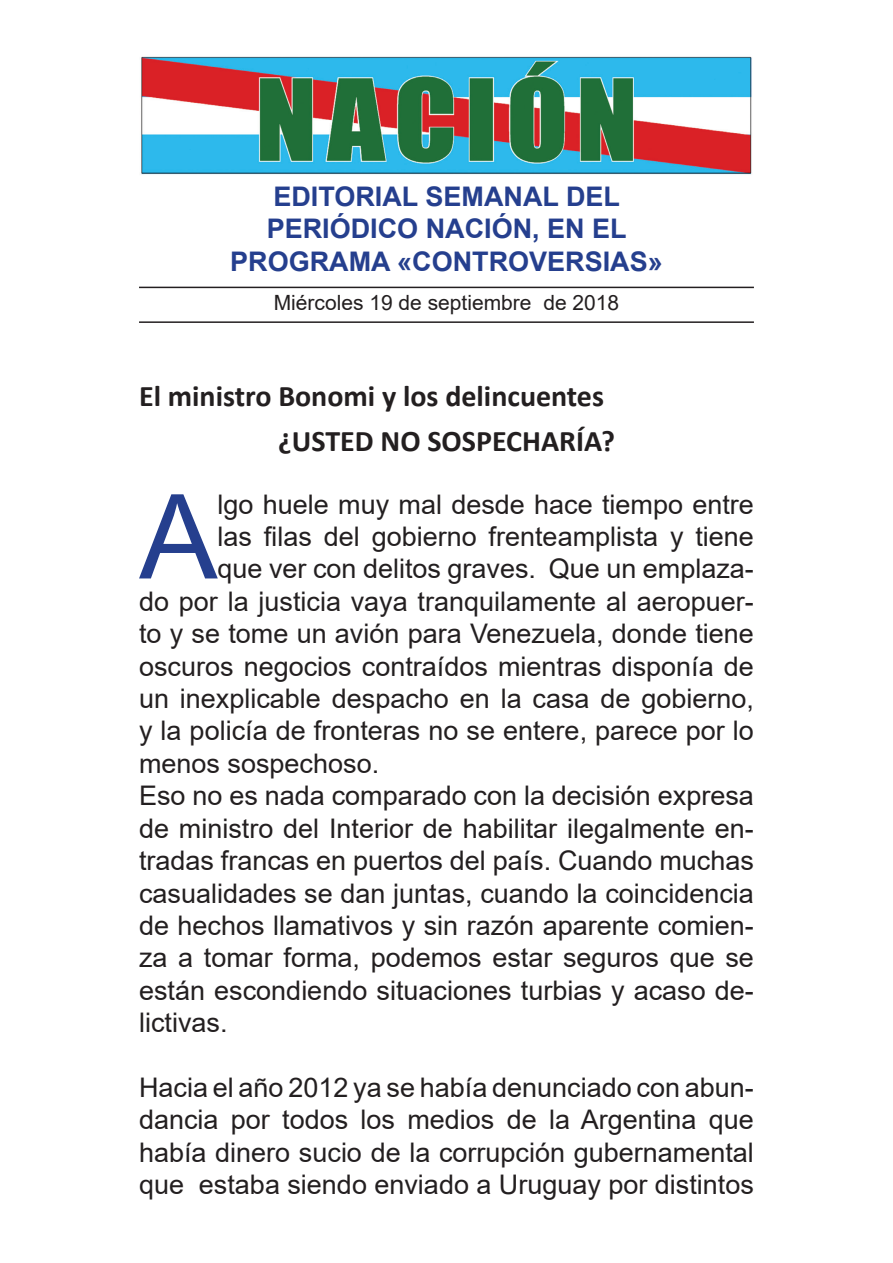
<style>
.page{position:relative;width:893px;height:1263px;background:#fff}
.page>*{position:absolute;margin:0;border:0;box-sizing:border-box;transform-origin:0 0}
.t1{font:117.6px "Arial";color:#253f8e}
.t2{font:700 30px "Calibri";color:#231f20}
.t3{font:27px/32.4px "Arial";color:#231f20;text-align:justify}
.t4{font:700 27px "Arial";color:#253f8e}
.t5{font:21px "Arial";color:#231f20}
</style>
<div class="page">
<hr style="left:139px;top:287px;width:615px;height:1px;background:#231f20">
<hr style="left:139px;top:321px;width:615px;height:2px;background:#231f20">
<img style="left:141px;top:56px;width:611px;height:119px">
<p class="t4" style="left:273px;top:178px;width:348px">EDITORIAL SEMANAL DEL</p>
<p class="t4" style="left:267px;top:210px;width:362px">PERIÓDICO NACIÓN, EN EL</p>
<p class="t4" style="left:230px;top:242px;width:434px">PROGRAMA «CONTROVERSIAS»</p>
<p class="t5" style="left:274px;top:289px;width:347px">Miércoles 19 de septiembre de 2018</p>
<p class="t2" style="left:139px;top:375px;width:466px">El ministro Bonomi y los delincuentes</p>
<p class="t2" style="left:278px;top:419px;width:338px">¿USTED NO SOSPECHARÍA?</p>
<p class="t1" style="left:139px;top:456px;width:80px">A</p>
<p class="t3" style="left:218px;top:488px;width:538px">lgo huele muy mal desde hace tiempo entre</p>
<p class="t3" style="left:218px;top:520px;width:538px">las filas del gobierno frenteamplista y tiene</p>
<p class="t3" style="left:218px;top:553px;width:538px">que ver con delitos graves. Que un emplaza-</p>
<p class="t3" style="left:139px;top:585px;width:616px">do por la justicia vaya tranquilamente al aeropuer-</p>
<p class="t3" style="left:139px;top:617px;width:616px">to y se tome un avión para Venezuela, donde tiene</p>
<p class="t3" style="left:139px;top:650px;width:616px">oscuros negocios contraídos mientras disponía de</p>
<p class="t3" style="left:139px;top:682px;width:616px">un inexplicable despacho en la casa de gobierno,</p>
<p class="t3" style="left:139px;top:715px;width:616px">y la policía de fronteras no se entere, parece por lo</p>
<p class="t3" style="left:139px;top:747px;width:242px">menos sospechoso.</p>
<p class="t3" style="left:139px;top:779px;width:616px">Eso no es nada comparado con la decisión expresa de ministro del Interior de habilitar ilegalmente en&shy;tradas francas en puertos del país. Cuando muchas casualidades se dan juntas, cuando la coincidencia de hechos llamativos y sin razón aparente comien&shy;za a tomar forma, podemos estar seguros que se están escondiendo situaciones turbias y acaso de&shy;lictivas.</p>
<p class="t3" style="left:139px;top:1071px;width:616px">Hacia el año 2012 ya se había denunciado con abun&shy;dancia por todos los medios de la Argentina que había dinero sucio de la corrupción gubernamental que estaba siendo enviado a Uruguay por distintos</p>
</div>
